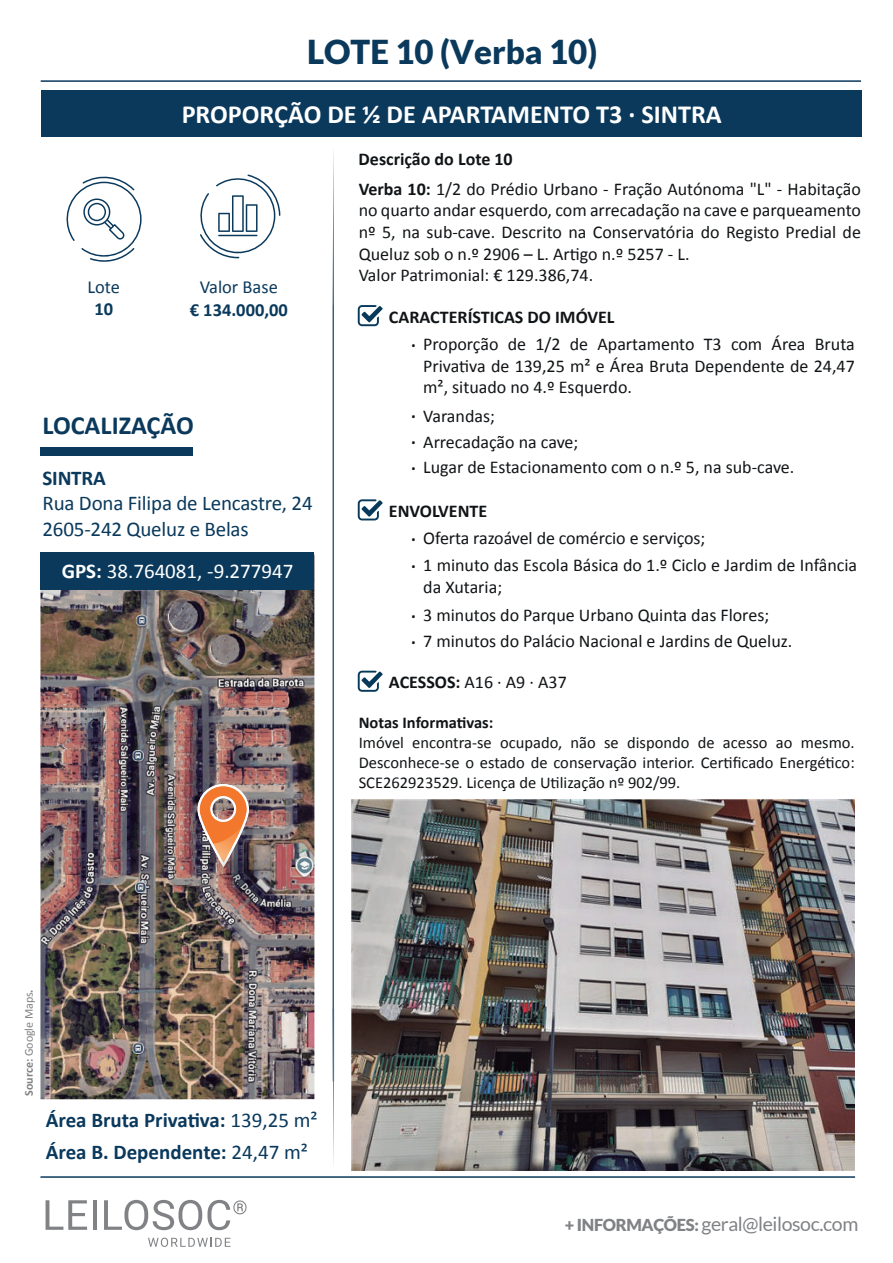
<style>
.page{position:relative;width:893px;height:1263px;background:#fff}
.page>*{position:absolute;margin:0;border:0;box-sizing:border-box;transform-origin:0 0}
.t1{font:900 33px "Lato";color:#0a395c}
.t2{font:700 26.25px "Calibri";color:#fff}
.t3{font:700 26.25px "Calibri";color:#0a395c}
.t4{font:700 21px "Calibri";color:#0a395c}
.t5{font:21px/25.2px "Calibri";letter-spacing:-.01em;color:#0a395c}
.t6{font:21px "Calibri";color:#fff}
.t7{font:19.5px "Lato";letter-spacing:-.02em;color:#808285}
.t8{font:18.45px "Calibri";color:#0a395c}
.t9{font:700 18.45px "Calibri";color:#0a395c}
.t10{font:18px/21.6px "Calibri";color:#111416}
.t11{font:700 18px "Calibri";color:#111416}
.t12{font:16.5px/19.8px "Calibri";color:#111416;text-align:justify}
.t13{font:700 16.5px "Calibri";color:#111416}
.t14{font:12px "Calibri";letter-spacing:-.005em;color:#808285}
.s1{font-weight:700}
.s2{font-weight:400}
.s3{font-weight:900;font-size:16.5px}
</style>
<div class="page">
<svg style="left:66px;top:176px;width:76px;height:86px"></svg>
<div style="left:41px;top:91px;width:820px;height:46px;background:#0a395c"></div>
<hr style="left:40px;top:1176px;width:815px;height:2px;background:#0a395c">
<svg style="left:333px;top:151px;width:1px;height:1013px"></svg>
<hr style="left:41px;top:80px;width:820px;height:2px;background:#0a395c">
<svg style="left:46px;top:1200px;width:41px;height:30px"></svg>
<hr style="left:93px;top:1200px;width:4px;height:30px;background:#808285">
<svg style="left:104px;top:1200px;width:143px;height:30px"></svg>
<svg style="left:148px;top:1238px;width:82px;height:9px"></svg>
<img style="left:40px;top:590px;width:274px;height:509px">
<img style="left:180px;top:820px;width:154px;height:137px">
<img style="left:196px;top:783px;width:52px;height:84px">
<div style="left:40px;top:552px;width:274px;height:38px;background:#0a395c"></div>
<div style="left:40px;top:448px;width:153px;height:8px;background:#0a395c"></div>
<svg style="left:200px;top:174px;width:80px;height:84px"></svg>
<svg style="left:358px;top:305px;width:25px;height:21px"></svg>
<svg style="left:358px;top:499px;width:25px;height:21px"></svg>
<svg style="left:358px;top:671px;width:25px;height:21px"></svg>
<img style="left:351px;top:799px;width:504px;height:371px">
<h1 class="t1" style="left:307px;top:33px;width:292px">LOTE 10 (Verba 10)</h1>
<h2 class="t2" style="left:182px;top:96px;width:542px">PROPORÇÃO DE 1⁄2 DE APARTAMENTO T3 · SINTRA</h2>
<p class="t8" style="left:88px;top:275px;width:34px">Lote</p>
<p class="t9" style="left:94px;top:296px;width:20px">10</p>
<p class="t8" style="left:200px;top:276px;width:80px">Valor Base</p>
<p class="t9" style="left:190px;top:296px;width:100px">€ 134.000,00</p>
<h2 class="t3" style="left:42px;top:407px;width:153px">LOCALIZAÇÃO</h2>
<p class="t4" style="left:43px;top:463px;width:65px">SINTRA</p>
<p class="t5" style="left:43px;top:490px;width:272px">Rua Dona Filipa de Lencastre, 24<br>2605-242 Queluz e Belas</p>
<p class="t6" style="left:62px;top:558px;width:233px"><span class="s1">GPS:</span> 38.764081, -9.277947</p>
<p class="t11" style="left:359px;top:146px;width:156px">Descrição do Lote 10</p>
<p class="t10" style="left:359px;top:177px;width:504px"><span class="s1">Verba 10:</span> 1/2 do Prédio Urbano - Fração Autónoma "L" - Habitação no quarto andar esquerdo, com arrecadação na cave e parqueamento nº 5, na sub-cave. Descrito na Conservatória do Registo Predial de Queluz sob o n.º 2906 – L. Artigo n.º 5257 - L.<br>Valor Patrimonial: € 129.386,74.</p>
<p class="t11" style="left:389px;top:304px;width:227px">CARACTERÍSTICAS DO IMÓVEL</p>
<p class="t10" style="left:423px;top:333px;width:433px;text-align:justify;text-indent:-12px"><span class="s1">·</span> Proporção de 1/2 de Apartamento T3 com Área Bruta Privativa de 139,25 m² e Área Bruta Dependente de 24,47 m², situado no 4.º Esquerdo.</p>
<p class="t10" style="left:411px;top:428px;width:385px;line-height:25.3px"><span class="s1">·</span> Arrecadação na cave;<br><span class="s1">·</span> Lugar de Estacionamento com o n.º 5, na sub-cave.</p>
<p class="t10" style="left:411px;top:497px;width:448px;line-height:27px;text-indent:-22px"><span class="s1">ENVOLVENTE<br>·</span> Oferta razoável de comércio e serviços;<br><span class="s1">·</span> 1 minuto das Escola Básica do 1.º Ciclo e Jardim de Infância</p>
<p class="t10" style="left:411px;top:572px;width:360px;line-height:28.3px;text-indent:12px">da Xutaria;<br><span class="s1">·</span> 3 minutos do Parque Urbano Quinta das Flores;</p>
<p class="t10" style="left:411px;top:630px;width:383px"><span class="s1">·</span> 7 minutos do Palácio Nacional e Jardins de Queluz.</p>
<p class="t10" style="left:389px;top:671px;width:179px"><span class="s1">ACESSOS:</span> A16 · A9 · A37</p>
<p class="t10" style="left:411px;top:404px;width:85px"><span class="s1">·</span> Varandas;</p>
<p class="t13" style="left:359px;top:711px;width:136px">Notas Informativas:</p>
<p class="t12" style="left:359px;top:732px;width:497px">Imóvel encontra-se ocupado, não se dispondo de acesso ao mesmo.<br>Desconhece-se o estado de conservação interior. Certificado Energético:<br>SCE262923529. Licença de Utilização nº 902/99.</p>
<p class="t14" style="left:21px;top:1095px;width:108px;rotate:-90deg"><span class="s1">Source:</span> Google Maps<span class="s1">.</span></p>
<p class="t4" style="left:46px;top:1105px;width:273px">Área Bruta Privativa: <span class="s2">139,25 m²</span></p>
<p class="t4" style="left:46px;top:1137px;width:264px">Área B. Dependente: <span class="s2">24,47 m²</span></p>
<p class="t7" style="left:565px;top:1212px;width:295px"><span class="s3">+ INFORMAÇÕES:</span> geral@leilosoc.com</p>
</div>
